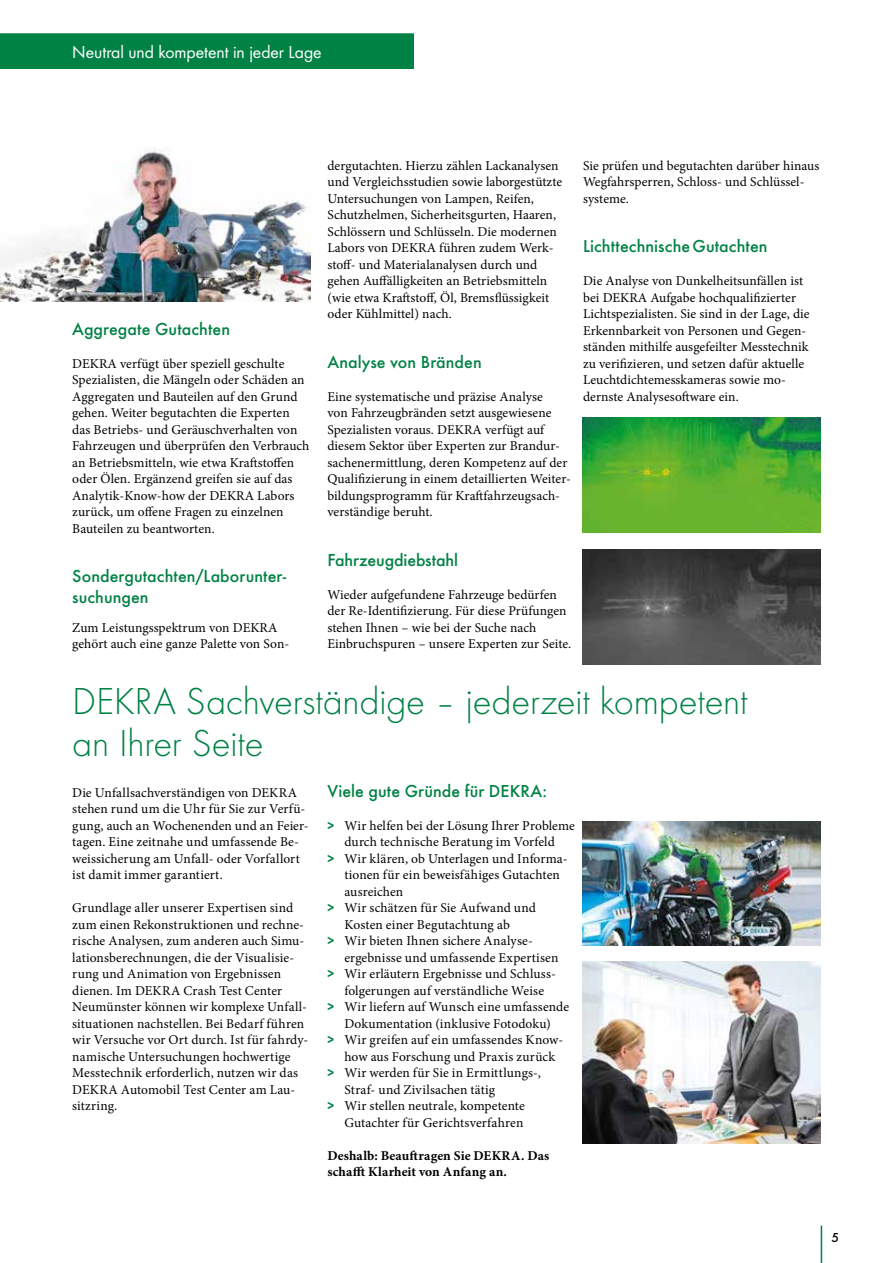
<style>
.page{position:relative;width:893px;height:1263px;background:#fff}
.page>*{position:absolute;margin:0;border:0;box-sizing:border-box;transform-origin:0 0}
.t1{font:300 39px/42px "Futura";letter-spacing:-.005em;color:#008244}
.t2{font:500 18px/21px "Futura";letter-spacing:.005em;color:#008244}
.t3{font:18px "Futura Boo";letter-spacing:-.005em;color:#fff}
.t4{font:13.5px/16.5px "Minion Pro";letter-spacing:.005em;color:#000}
.t5{font:700 13.5px/16.5px "Minion Pro";letter-spacing:.01em;color:#000}
.t6{font:500 13.5px "Futura";color:#000}
.s1{font-family:"Futura Dem";color:#008244}
</style>
<div class="page">
<div style="left:0;top:33px;width:414px;height:36px;background:#008244"></div>
<hr style="left:892px;top:0;width:1px;height:1263px;background:#005f30">
<img style="left:0;top:148px;width:310px;height:154px">
<img style="left:583px;top:417px;width:238px;height:115px">
<img style="left:583px;top:549px;width:238px;height:116px">
<img style="left:583px;top:962px;width:238px;height:181px">
<img style="left:583px;top:821px;width:238px;height:124px">
<hr style="left:821px;top:1226px;width:1px;height:37px;background:#008244">
<h2 class="t3" style="left:72px;top:39px;width:251px">Neutral und kompetent in jeder Lage</h2>
<p class="t4" style="left:327px;top:157px;width:236px">dergutachten. Hierzu zählen Lackanalysen und Vergleichsstudien sowie laborgestützte Untersuchungen von Lampen, Reifen, Schutzhelmen, Sicherheitsgurten, Haaren, Schlössern und Schlüsseln. Die modernen Labors von DEKRA führen zudem Werk&shy;stoff- und Materialanalysen durch und gehen Auffälligkeiten an Betriebsmitteln (wie etwa Kraftstoff, Öl, Bremsflüssigkeit oder Kühlmittel) nach.</p>
<h2 class="t2" style="left:327px;top:349px;width:156px">Analyse von Bränden</h2>
<p class="t4" style="left:327px;top:388px;width:245px">Eine systematische und präzise Analyse<br>von Fahrzeugbränden setzt ausgewiesene Spezialisten voraus. DEKRA verfügt auf diesem Sektor über Experten zur Brandur&shy;sachenermittlung, deren Kompetenz auf der Qualifizierung in einem detaillierten Weiter&shy;bildungsprogramm für Kraftfahrzeugsach&shy;verständige beruht.</p>
<h2 class="t2" style="left:327px;top:547px;width:132px">Fahrzeugdiebstahl</h2>
<p class="t4" style="left:327px;top:586px;width:245px">Wieder aufgefundene Fahrzeuge bedürfen der Re-Identifizierung. Für diese Prüfungen stehen Ihnen – wie bei der Suche nach Einbruchspuren – unsere Experten zur Seite.</p>
<p class="t4" style="left:583px;top:157px;width:238px">Sie prüfen und begutachten darüber hinaus<br>Wegfahrsperren, Schloss- und Schlüssel&shy;systeme.</p>
<h2 class="t2" style="left:583px;top:234px;width:186px">LichttechnischeGutachten</h2>
<p class="t4" style="left:583px;top:273px;width:228px">Die Analyse von Dunkelheitsunfällen ist bei DEKRA Aufgabe hochqualifizierter Lichtspezialisten. Sie sind in der Lage, die Erkennbarkeit von Personen und Gegen&shy;ständen mithilfe ausgefeilter Messtechnik zu verifizieren, und setzen dafür aktuelle Leuchtdichtemesskameras sowie mo&shy;dernste Analysesoftware ein.</p>
<h2 class="t2" style="left:72px;top:316px;width:159px">Aggregate Gutachten</h2>
<p class="t4" style="left:72px;top:355px;width:239px">DEKRA verfügt über speziell geschulte Spezialisten, die Mängeln oder Schäden an Aggregaten und Bauteilen auf den Grund gehen. Weiter begutachten die Experten das Betriebs- und Geräuschverhalten von Fahrzeugen und überprüfen den Verbrauch an Betriebsmitteln, wie etwa Kraftstoffen oder Ölen. Ergänzend greifen sie auf das Analytik-Know-how der DEKRA Labors zurück, um offene Fragen zu einzelnen Bauteilen zu beantworten.</p>
<h2 class="t2" style="left:72px;top:564px;width:215px">Sondergutachten/Laborunter&shy;suchungen</h2>
<p class="t4" style="left:72px;top:619px;width:218px">Zum Leistungsspektrum von DEKRA gehört auch eine ganze Palette von Son-</p>
<h1 class="t1" style="left:72px;top:679px;width:677px">DEKRA Sachverständige – jederzeit kompetent an Ihrer Seite</h1>
<p class="t4" style="left:72px;top:784px;width:238px">Die Unfallsachverständigen von DEKRA stehen rund um die Uhr für Sie zur Verfü&shy;gung, auch an Wochenenden und an Feier&shy;tagen. Eine zeitnahe und umfassende Be&shy;weissicherung am Unfall- oder Vorfallort ist damit immer garantiert.</p>
<p class="t4" style="left:72px;top:899px;width:237px">Grundlage aller unserer Expertisen sind zum einen Rekonstruktionen und rechne&shy;rische Analysen, zum anderen auch Simu&shy;lationsberechnungen, die der Visualisie&shy;rung und Animation von Ergebnissen dienen. Im DEKRA Crash Test Center Neumünster können wir komplexe Unfall&shy;situationen nachstellen. Bei Bedarf führen wir Versuche vor Ort durch. Ist für fahrdy&shy;namische Untersuchungen hochwertige Messtechnik erforderlich, nutzen wir das DEKRA Automobil Test Center am Lau&shy;sitzring.</p>
<h2 class="t2" style="left:327px;top:778px;width:221px">Viele gute Gründe für DEKRA:</h2>
<p class="t4" style="left:327px;top:817px;width:249px"><span class="s1">&gt;</span> Wir helfen bei der Lösung Ihrer Probleme</p>
<p class="t4" style="left:344px;top:834px;width:212px">durch technische Beratung im Vorfeld</p>
<p class="t4" style="left:327px;top:850px;width:242px"><span class="s1">&gt;</span> Wir klären, ob Unterlagen und Informa-</p>
<p class="t4" style="left:344px;top:866px;width:217px">tionen für ein beweisfähiges Gutachten</p>
<p class="t4" style="left:344px;top:883px;width:60px">ausreichen</p>
<p class="t4" style="left:327px;top:899px;width:210px"><span class="s1">&gt;</span> Wir schätzen für Sie Aufwand und</p>
<p class="t4" style="left:344px;top:916px;width:167px">Kosten einer Begutachtung ab</p>
<p class="t4" style="left:327px;top:932px;width:207px"><span class="s1">&gt;</span> Wir bieten Ihnen sichere Analyse-</p>
<p class="t4" style="left:344px;top:949px;width:215px">ergebnisse und umfassende Expertisen</p>
<p class="t4" style="left:327px;top:965px;width:230px"><span class="s1">&gt;</span> Wir erläutern Ergebnisse und Schluss-</p>
<p class="t4" style="left:344px;top:982px;width:201px">folgerungen auf verständliche Weise</p>
<p class="t4" style="left:327px;top:998px;width:243px"><span class="s1">&gt;</span> Wir liefern auf Wunsch eine umfassende</p>
<p class="t4" style="left:344px;top:1015px;width:208px">Dokumentation (inklusive Fotodoku)</p>
<p class="t4" style="left:327px;top:1031px;width:237px"><span class="s1">&gt;</span> Wir greifen auf ein umfassendes Know-</p>
<p class="t4" style="left:344px;top:1048px;width:212px">how aus Forschung und Praxis zurück</p>
<p class="t4" style="left:327px;top:1064px;width:215px"><span class="s1">&gt;</span> Wir werden für Sie in Ermittlungs-,</p>
<p class="t4" style="left:344px;top:1081px;width:152px">Straf- und Zivilsachen tätig</p>
<p class="t4" style="left:327px;top:1097px;width:199px"><span class="s1">&gt;</span> Wir stellen neutrale, kompetente</p>
<p class="t4" style="left:344px;top:1114px;width:180px">Gutachter für Gerichtsverfahren</p>
<p class="t5" style="left:327px;top:1147px;width:223px">Deshalb: Beauftragen Sie DEKRA. Das schafft Klarheit von Anfang an.</p>
<p class="t6" style="left:831px;top:1227px;width:9px">5</p>
</div>
